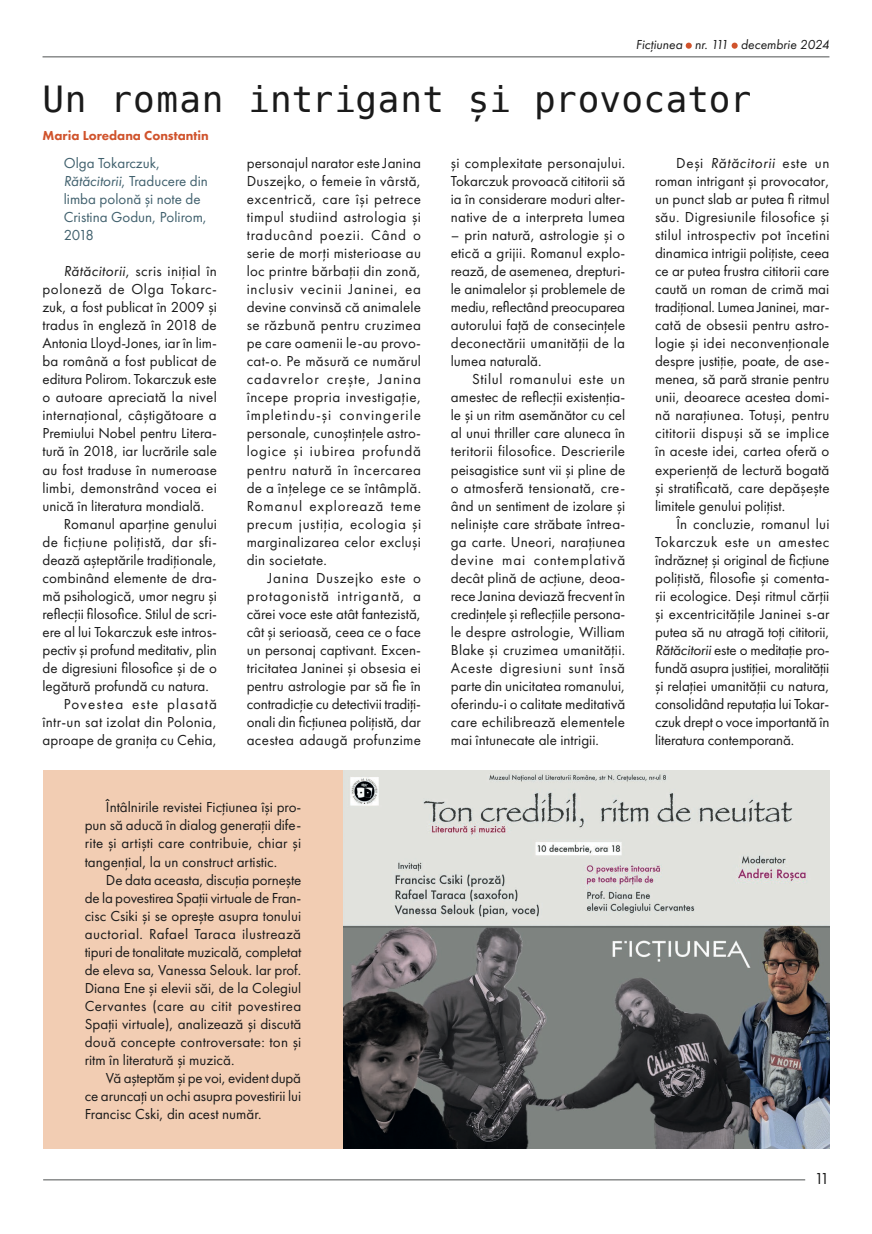
<style>
.page{position:relative;width:872px;height:1234px;background:#fff}
.page>*{position:absolute;margin:0;border:0;box-sizing:border-box;transform-origin:0 0}
.t1{font:36px "Menlo";letter-spacing:.01em;color:#1a1a1a}
.t2{font:16.5px "Futura PT";color:#1a1a1a}
.t3{font:15px/18px "Futura PT";color:#1a1a1a;text-align:justify}
.t4{font:15px "Futura PT";letter-spacing:.02em;color:#1a1a1a}
.t5{font:15px/18px "Futura PT";color:#40606d}
.t6{font:15px "Futura PT";letter-spacing:.025em;color:#1a1a1a}
.t7{font:15px "Futura PT";letter-spacing:.04em;color:#1a1a1a}
.t8{font:15px "Futura PT";letter-spacing:.075em;color:#1a1a1a}
.t9{font:italic 13.5px "Futura PT";color:#1a1a1a}
.t10{font:800 13.5px "Futura PT";color:#d0532c}
.s1{font-style:italic}
</style>
<div class="page">
<hr style="left:43px;top:56px;width:786px;height:2px;background:#898b8b">
<hr style="left:43px;top:1178px;width:762px;height:2px;background:#898b8b">
<svg style="left:685px;top:43px;width:7px;height:6px"></svg>
<svg style="left:731px;top:43px;width:6px;height:6px"></svg>
<div style="left:43px;top:770px;width:300px;height:378px;background:#f2cdb3"></div>
<img style="left:343px;top:770px;width:486px;height:378px">
<p class="t9" style="left:636px;top:36px;width:195px">Ficțiunea nr. 111 decembrie 2024</p>
<h1 class="t1" style="left:43px;top:79px;width:710px">Un roman intrigant și provocator</h1>
<p class="t10" style="left:43px;top:126px;width:168px">Maria Loredana Constantin</p>
<p class="t5" style="left:64px;top:154px;width:145px">Olga Tokarczuk,<br><span class="s1">Rătăcitorii</span>, Traducere din limba polonă și note de<br>Cristina Godun, Polirom,<br>2018</p>
<p class="t6" style="left:64px;top:261px;width:155px"><span class="s1">Rătăcitorii</span>, scris inițial în</p>
<p class="t7" style="left:43px;top:279px;width:176px">poloneză de Olga Tokarc-</p>
<p class="t3" style="left:43px;top:298px;width:176px">zuk, a fost publicat în 2009 și</p>
<p class="t3" style="left:43px;top:316px;width:176px">tradus în engleză în 2018 de</p>
<p class="t3" style="left:43px;top:334px;width:176px">Antonia Lloyd-Jones, iar în lim-</p>
<p class="t3" style="left:43px;top:352px;width:176px">ba română a fost publicat de</p>
<p class="t3" style="left:43px;top:370px;width:176px">editura Polirom. Tokarczuk este</p>
<p class="t4" style="left:43px;top:387px;width:176px">o autoare apreciată la nivel</p>
<p class="t4" style="left:43px;top:405px;width:176px">internațional, câștigătoare a</p>
<p class="t3" style="left:43px;top:424px;width:176px">Premiului Nobel pentru Litera-</p>
<p class="t3" style="left:43px;top:442px;width:176px">tură în 2018, iar lucrările sale</p>
<p class="t3" style="left:43px;top:460px;width:176px">au fost traduse în numeroase</p>
<p class="t4" style="left:43px;top:477px;width:176px">limbi, demonstrând vocea ei</p>
<p class="t3" style="left:43px;top:496px;width:163px">unică în literatura mondială.</p>
<p class="t3" style="left:64px;top:514px;width:155px">Romanul aparține genului</p>
<p class="t6" style="left:43px;top:531px;width:176px">de ficțiune polițistă, dar sfi-</p>
<p class="t3" style="left:43px;top:550px;width:176px">dează așteptările tradiționale,</p>
<p class="t3" style="left:43px;top:568px;width:176px">combinând elemente de dra-</p>
<p class="t3" style="left:43px;top:586px;width:176px">mă psihologică, umor negru și</p>
<p class="t3" style="left:43px;top:604px;width:176px">reflecții filosofice. Stilul de scri-</p>
<p class="t3" style="left:43px;top:622px;width:176px">ere al lui Tokarczuk este intros-</p>
<p class="t3" style="left:43px;top:640px;width:176px">pectiv și profund meditativ, plin</p>
<p class="t3" style="left:43px;top:658px;width:176px">de digresiuni filosofice și de o</p>
<p class="t3" style="left:43px;top:676px;width:168px">legătură profundă cu natura.</p>
<p class="t8" style="left:64px;top:693px;width:155px">Povestea este plasată</p>
<p class="t4" style="left:43px;top:711px;width:176px">într-un sat izolat din Polonia,</p>
<p class="t3" style="left:43px;top:730px;width:176px">aproape de granița cu Cehia,</p>
<p class="t3" style="left:247px;top:154px;width:176px">personajul narator este Janina Duszejko, o femeie în vârstă, excentrică, care își petrece timpul studiind astrologia și traducând poezii. Când o serie de morți misterioase au loc printre bărbații din zonă, inclusiv vecinii Janinei, ea devine convinsă că animalele se răzbună pentru cruzimea pe care oamenii le-au provo&shy;cat-o. Pe măsură ce numărul cadavrelor crește, Janina începe propria investigație, împletindu-și convingerile personale, cunoștințele astro&shy;logice și iubirea profundă pentru natură în încercarea de a înțelege ce se întâmplă.<br>Romanul explorează teme precum justiția, ecologia și marginalizarea celor excluși din societate.</p>
<p class="t3" style="left:247px;top:568px;width:176px;text-indent:21px">Janina Duszejko este o protagonistă intrigantă, a cărei voce este atât fantezistă, cât și serioasă, ceea ce o face un personaj captivant. Excen&shy;tricitatea Janinei și obsesia ei pentru astrologie par să fie în contradicție cu detectivii tradiți&shy;onali din ficțiunea polițistă, dar acestea adaugă profunzime</p>
<p class="t3" style="left:85px;top:798px;width:218px;text-indent:21px">Întâlnirile revistei Ficțiunea își pro&shy;pun să aducă în dialog generații dife&shy;rite și artiști care contribuie, chiar și tangențial, la un construct artistic.</p>
<p class="t3" style="left:85px;top:870px;width:218px;text-indent:21px">De data aceasta, discuția pornește de la povestirea Spații virtuale de Fran&shy;cisc Csiki și se oprește asupra tonului auctorial. Rafael Taraca ilustrează tipuri de tonalitate muzicală, completat de eleva sa, Vanessa Selouk. Iar prof.<br>Diana Ene și elevii săi, de la Colegiul Cervantes (care au citit povestirea Spații virtuale), analizează și discută două concepte controversate: ton și ritm în literatură și muzică.</p>
<p class="t3" style="left:85px;top:1068px;width:218px;text-indent:21px">Vă așteptăm și pe voi, evident după ce aruncați un ochi asupra povestirii lui Francisc Cski, din acest număr.</p>
<p class="t3" style="left:451px;top:154px;width:176px">și complexitate personajului.<br>Tokarczuk provoacă cititorii să ia în considerare moduri alter&shy;native de a interpreta lumea</p>
<p class="t3" style="left:451px;top:226px;width:176px">– prin natură, astrologie și o etică a grijii. Romanul explo&shy;rează, de asemenea, drepturi&shy;le animalelor și problemele de mediu, reflectând preocuparea autorului față de consecințele deconectării umanității de la lumea naturală.</p>
<p class="t3" style="left:451px;top:370px;width:176px;text-indent:21px">Stilul romanului este un amestec de reflecții existenția&shy;le și un ritm asemănător cu cel al unui thriller care aluneca în teritorii filosofice. Descrierile peisagistice sunt vii și pline de o atmosferă tensionată, cre&shy;ând un sentiment de izolare și neliniște care străbate întrea&shy;ga carte. Uneori, narațiunea devine mai contemplativă decât plină de acțiune, deoa&shy;rece Janina deviază frecvent în credințele și reflecțiile persona&shy;le despre astrologie, William Blake și cruzimea umanității.<br>Aceste digresiuni sunt însă parte din unicitatea romanului, oferindu-i o calitate meditativă care echilibrează elementele mai întunecate ale intrigii.</p>
<p class="t3" style="left:655px;top:154px;width:176px;text-indent:21px">Deși <span class="s1">Rătăcitorii</span> este un roman intrigant și provocator, un punct slab ar putea fi ritmul său. Digresiunile filosofice și stilul introspectiv pot încetini dinamica intrigii polițiste, ceea ce ar putea frustra cititorii care caută un roman de crimă mai tradițional. Lumea Janinei, mar&shy;cată de obsesii pentru astro&shy;logie și idei neconvenționale despre justiție, poate, de ase&shy;menea, să pară stranie pentru unii, deoarece acestea domi&shy;nă narațiunea. Totuși, pentru cititorii dispuși să se implice în aceste idei, cartea oferă o experiență de lectură bogată și stratificată, care depășește limitele genului polițist.</p>
<p class="t3" style="left:655px;top:514px;width:176px;text-indent:21px">În concluzie, romanul lui Tokarczuk este un amestec îndrăzneț și original de ficțiune polițistă, filosofie și comenta&shy;rii ecologice. Deși ritmul cărții și excentricitățile Janinei s-ar putea să nu atragă toți cititorii, <span class="s1">Rătăcitorii</span> este o meditație pro&shy;fundă asupra justiției, moralității și relației umanității cu natura, consolidând reputația lui Tokar&shy;czuk drept o voce importantă în literatura contemporană.</p>
<p class="t2" style="left:814px;top:1167px;width:17px">11</p>
</div>
